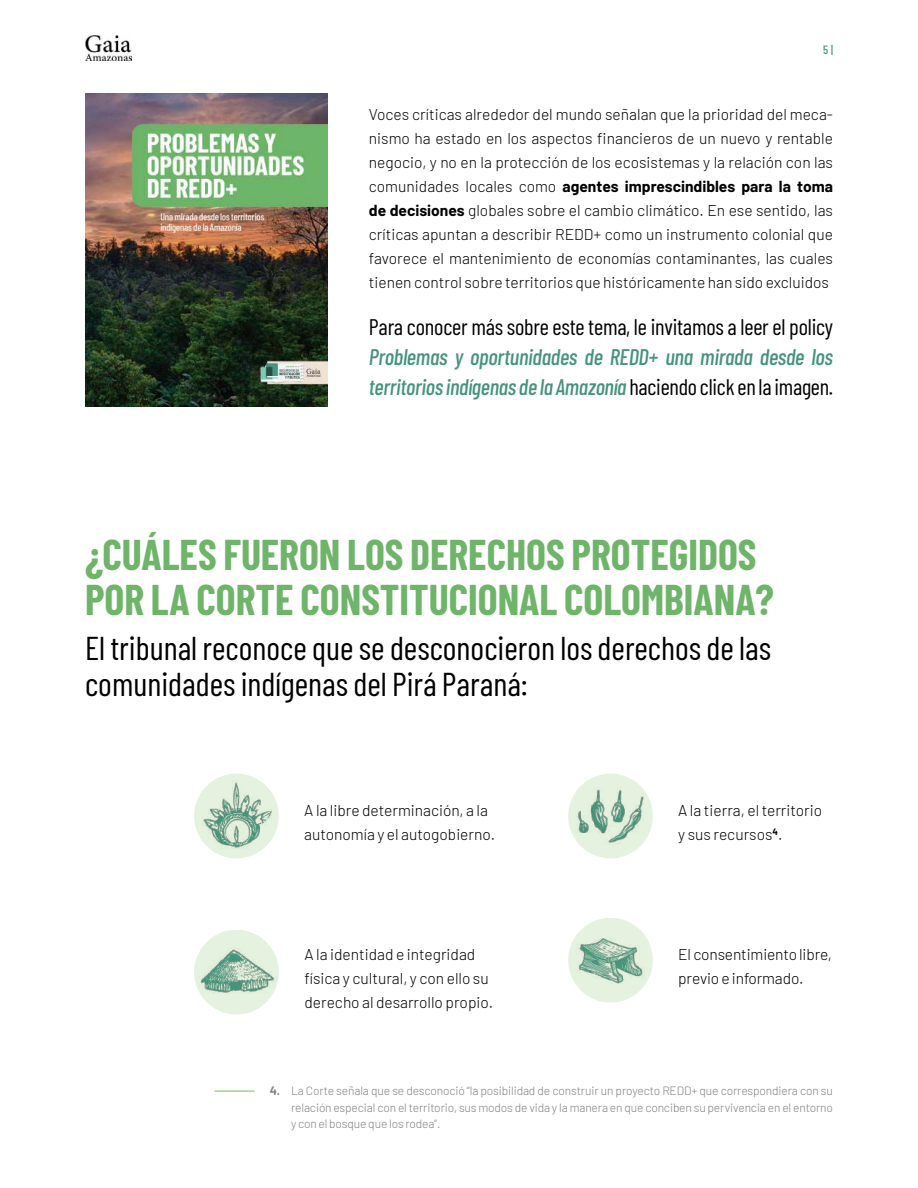
<style>
.page{position:relative;width:918px;height:1188px;background:#fff}
.page>*{position:absolute;margin:0;border:0;box-sizing:border-box;transform-origin:0 0}
.t1{font:700 42px/45px "Barlow Condensed";color:#6eb469}
.t2{font:33px/36px "Barlow Condensed";color:#000}
.t3{font:italic 500 22.5px/30px "Barlow Condensed";letter-spacing:-.01em;color:#44937a}
.t4{font:22.5px "Barlow Condensed";letter-spacing:-.01em;color:#000}
.t5{font:300 15.6px/24px "Barlow";color:#000}
.t6{font:300 12px/16.5px "Barlow";letter-spacing:-.01em;color:#808285;text-align:justify}
.t7{font:500 12px "Barlow Condensed";color:#44937a}
.s1{font-weight:700}
.s2{font-weight:400;font-style:normal;color:#000}
</style>
<div class="page">
<img style="left:85px;top:94px;width:242px;height:312px">
<hr style="left:215px;top:1090px;width:40px;height:2px;background:#a5d38e">
<div style="left:568px;top:918px;width:85px;height:85px;background:#e4f2df;border-radius:50%"></div>
<img style="left:577px;top:927px;width:67px;height:67px">
<div style="left:568px;top:774px;width:85px;height:84px;background:#e4f2df;border-radius:50%"></div>
<img style="left:577px;top:782px;width:68px;height:68px">
<div style="left:194px;top:774px;width:85px;height:84px;background:#e4f2df;border-radius:50%"></div>
<img style="left:203px;top:780px;width:69px;height:70px">
<div style="left:194px;top:930px;width:85px;height:85px;background:#e4f2df;border-radius:50%"></div>
<img style="left:197px;top:931px;width:81px;height:81px">
<img style="left:85px;top:35px;width:46px;height:26px">
<p class="t7" style="left:823px;top:41px;width:11px">5 |</p>
<p class="t5" style="left:369px;top:101px;width:466px;text-align:justify">Voces críticas alrededor del mundo señalan que la prioridad del meca&shy;nismo ha estado en los aspectos financieros de un nuevo y rentable negocio, y no en la protección de los ecosistemas y la relación con las comunidades locales como <span class="s1">agentes imprescindibles para la toma de decisiones</span> globales sobre el cambio climático. En ese sentido, las críticas apuntan a describir REDD+ como un instrumento colonial que favorece el mantenimiento de economías contaminantes, las cuales tienen control sobre territorios que históricamente han sido excluidos</p>
<h3 class="t4" style="left:369px;top:311px;width:466px">Para conocer más sobre este tema, le invitamos a leer el policy</h3>
<h3 class="t3" style="left:369px;top:340px;width:466px">Problemas y oportunidades de REDD+ una mirada desde los territorios indígenas de la Amazonía <span class="s2">haciendo click en la imagen.</span></h3>
<h1 class="t1" style="left:85px;top:531px;width:690px">¿CUÁLES FUERON LOS DERECHOS PROTEGIDOS<br>POR LA CORTE CONSTITUCIONAL COLOMBIANA?</h1>
<h2 class="t2" style="left:85px;top:628px;width:688px">El tribunal reconoce que se desconocieron los derechos de las comunidades indígenas del Pirá Paraná:</h2>
<p class="t5" style="left:304px;top:797px;width:192px">A la libre determinación, a la autonomía y el autogobierno.</p>
<p class="t5" style="left:304px;top:941px;width:190px">A la identidad e integridad física y cultural, y con ello su derecho al desarrollo propio.</p>
<p class="t5" style="left:678px;top:797px;width:146px">A la tierra, el territorio y sus recursos<sup>4</sup>.</p>
<p class="t5" style="left:678px;top:941px;width:155px">El consentimiento libre, previo e informado.</p>
<p class="t6" style="left:291px;top:1082px;width:543px;text-indent:-21px"><span class="s1">4.</span> La Corte señala que se desconoció “la posibilidad de construir un proyecto REDD+ que correspondiera con su relación especial con el territorio, sus modos de vida y la manera en que conciben su pervivencia en el entorno y con el bosque que los rodea”.</p>
</div>
